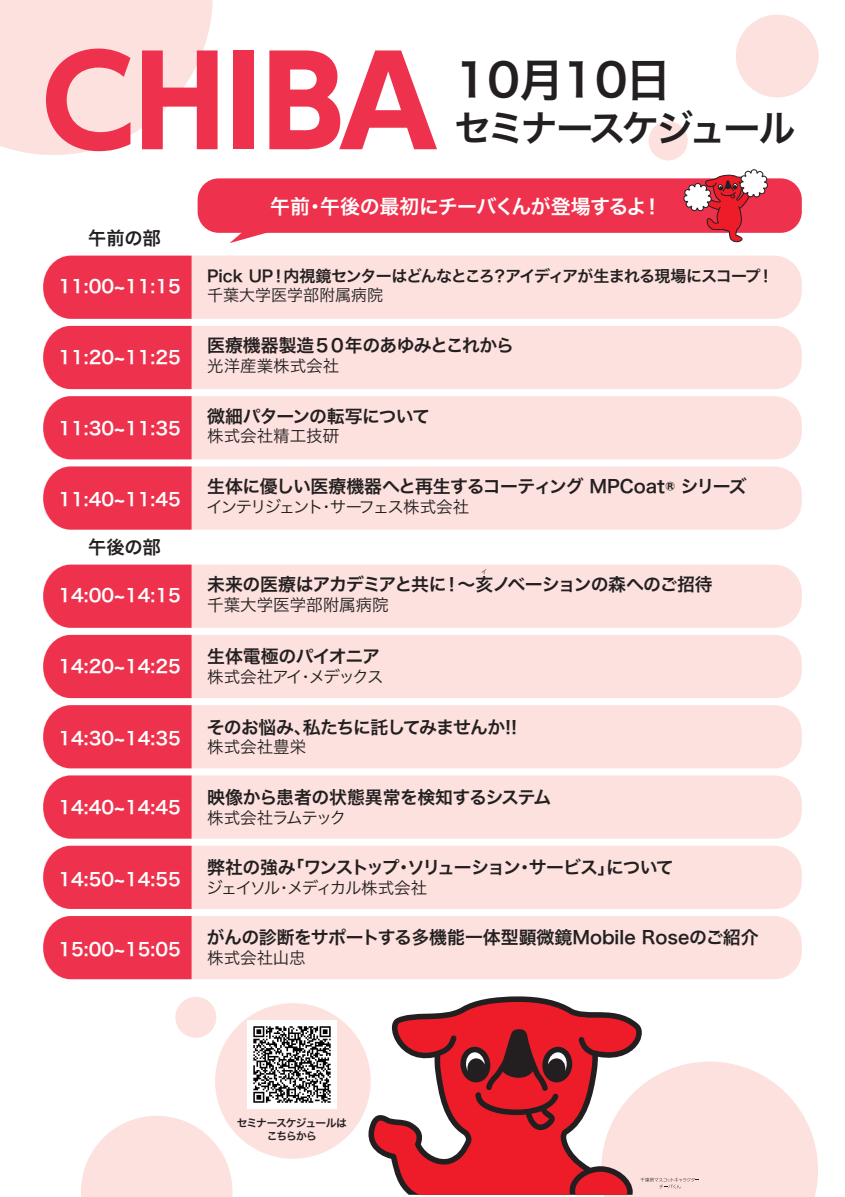
<style>
.page{position:relative;width:845px;height:1197px;background:#fff}
.page>*{position:absolute;margin:0;border:0;box-sizing:border-box;transform-origin:0 0}
.t1{font:45.5px "Hiragino Sans W6";letter-spacing:-.025em;color:#231f20}
.t2{font:37px "Hiragino Sans W6";letter-spacing:-.095em;color:#231f20}
.t3{font:20px "Hiragino Sans W6";letter-spacing:-.03em;color:#fff}
.t4{font:18.3px "Hiragino Sans W6";letter-spacing:-.02em;color:#231f20}
.t5{font:17.9px "Hiragino Sans W6";letter-spacing:-.04em;color:#231f20}
.t6{font:17.9px "Hiragino Sans W6";color:#fff}
.t7{font:17.9px "Hiragino Sans W6";color:#231f20}
.t8{font:17.9px "Hiragino Sans W6";letter-spacing:-.07em;color:#231f20}
.t9{font:16.5px "Hiragino Sans W3";color:#231f20}
.t10{font:16.5px "Hiragino Sans W3";letter-spacing:-.115em;color:#231f20}
.t11{font:16.5px "Hiragino Sans W3";letter-spacing:-.105em;color:#231f20}
.t12{font:16.5px "Hiragino Sans W3";letter-spacing:-.095em;color:#231f20}
.t13{font:16.5px "Hiragino Sans W3";letter-spacing:-.07em;color:#231f20}
.t14{font:16px "Hiragino Sans W6";letter-spacing:-.045em;color:#231f20}
.t15{font:16px "Hiragino Sans W3";color:#231f20}
.t16{font:10.8px/12.9px "Hiragino Sans W6";letter-spacing:-.085em;color:#231f20;text-align:center}
.t17{font:6px "Koz Go Pr 6 N";color:#231f20}
</style>
<div class="page">
<svg style="left:81px;top:1116px;width:151px;height:81px"></svg>
<div style="left:736px;top:15px;width:82px;height:82px;background:#fce1de;border-radius:50%"></div>
<div style="left:648px;top:121px;width:39px;height:39px;background:#fce1de;border-radius:50%"></div>
<svg style="left:0;top:0;width:217px;height:155px;background:#f8b7bc"></svg>
<div style="left:233px;top:50px;width:21px;height:99px;background:#ee324d"></div>
<svg style="left:269px;top:50px;width:168px;height:99px"></svg>
<div style="left:175px;top:997px;width:41px;height:41px;background:#fce1de;border-radius:50%"></div>
<div style="left:215px;top:1003px;width:156px;height:156px;background:#fce1de;border-radius:50%"></div>
<img style="left:248px;top:1020px;width:88px;height:88px">
<svg style="left:368px;top:996px;width:274px;height:152px"></svg>
<svg style="left:373px;top:1002px;width:264px;height:193px"></svg>
<svg style="left:459px;top:1029px;width:359px;height:168px"></svg>
<div style="left:43px;top:256px;width:758px;height:63px;background:#fce1de;border-radius:28px"></div>
<div style="left:43px;top:256px;width:149px;height:63px;background:#ee324d"></div>
<div style="left:43px;top:326px;width:758px;height:63px;background:#fce1de;border-radius:28px"></div>
<div style="left:43px;top:326px;width:149px;height:63px;background:#ee324d"></div>
<div style="left:43px;top:466px;width:758px;height:64px;background:#fce1de;border-radius:28px"></div>
<svg style="left:43px;top:466px;width:149px;height:64px;background:#ee3d56"></svg>
<div style="left:43px;top:635px;width:758px;height:63px;background:#fce1de;border-radius:28px"></div>
<div style="left:43px;top:635px;width:149px;height:63px;background:#ee324d"></div>
<div style="left:43px;top:705px;width:758px;height:63px;background:#fce1de;border-radius:28px"></div>
<div style="left:43px;top:705px;width:149px;height:63px;background:#ee324d"></div>
<div style="left:43px;top:846px;width:758px;height:63px;background:#fce1de;border-radius:28px"></div>
<div style="left:43px;top:846px;width:149px;height:63px;background:#ee324d"></div>
<div style="left:43px;top:916px;width:758px;height:63px;background:#fce1de;border-radius:28px"></div>
<div style="left:43px;top:916px;width:149px;height:63px;background:#ee324d"></div>
<div style="left:43px;top:396px;width:758px;height:63px;background:#fce1de;border-radius:28px"></div>
<div style="left:43px;top:396px;width:149px;height:63px;background:#ee324d"></div>
<div style="left:43px;top:775px;width:758px;height:63px;background:#fce1de;border-radius:28px"></div>
<div style="left:43px;top:775px;width:149px;height:63px;background:#ee324d"></div>
<div style="left:43px;top:564px;width:758px;height:64px;background:#fce1de;border-radius:28px"></div>
<svg style="left:43px;top:564px;width:149px;height:64px;background:#ee3d56"></svg>
<div style="left:198px;top:178px;width:603px;height:55px;background:#ee324d;border-radius:21px"></div>
<svg style="left:229px;top:232px;width:57px;height:11px"></svg>
<svg style="left:683px;top:169px;width:85px;height:74px"></svg>
<p class="t4" style="left:88px;top:221px;width:74px">午前の部</p>
<p class="t6" style="left:58px;top:270px;width:124px">11:00~11:15</p>
<p class="t6" style="left:58px;top:341px;width:124px">11:20~11:25</p>
<p class="t6" style="left:58px;top:412px;width:124px">11:30~11:35</p>
<p class="t6" style="left:58px;top:483px;width:124px">11:40~11:45</p>
<p class="t4" style="left:88px;top:530px;width:74px">午後の部</p>
<p class="t6" style="left:58px;top:579px;width:124px">14:00~14:15</p>
<p class="t6" style="left:58px;top:650px;width:124px">14:20~14:25</p>
<p class="t6" style="left:58px;top:722px;width:124px">14:30~14:35</p>
<p class="t6" style="left:58px;top:791px;width:124px">14:40~14:45</p>
<p class="t6" style="left:58px;top:863px;width:124px">14:50~14:55</p>
<p class="t6" style="left:58px;top:932px;width:124px">15:00~15:05</p>
<h1 class="t1" style="left:455px;top:39px;width:217px">10月10日</h1>
<h2 class="t2" style="left:454px;top:94px;width:343px">セミナースケジュール</h2>
<p class="t3" style="left:270px;top:188px;width:393px">午前・午後の最初にチーバくんが登場するよ！</p>
<p class="t14" style="left:207px;top:261px;width:568px">Pick UP！内視鏡センターはどんなところ？アイディアが生まれる現場にスコープ！</p>
<p class="t15" style="left:207px;top:281px;width:177px">千葉大学医学部附属病院</p>
<p class="t5" style="left:207px;top:329px;width:308px">医療機器製造５０年のあゆみとこれから</p>
<p class="t9" style="left:207px;top:351px;width:133px">光洋産業株式会社</p>
<p class="t5" style="left:207px;top:400px;width:224px">微細パターンの転写について</p>
<p class="t9" style="left:207px;top:421px;width:133px">株式会社精工技研</p>
<p class="t5" style="left:207px;top:470px;width:541px">生体に優しい医療機器へと再生するコーティング MPCoat® シリーズ</p>
<p class="t10" style="left:207px;top:492px;width:264px">インテリジェント・サーフェス株式会社</p>
<p class="t17" style="left:481px;top:568px;width:7px">イ</p>
<p class="t5" style="left:207px;top:568px;width:507px">未来の医療はアカデミアと共に！～亥ノベーションの森へのご招待</p>
<p class="t9" style="left:207px;top:590px;width:183px">千葉大学医学部附属病院</p>
<p class="t5" style="left:207px;top:640px;width:174px">生体電極のパイオニア</p>
<p class="t12" style="left:207px;top:662px;width:178px">株式会社アイ・メデックス</p>
<p class="t5" style="left:207px;top:711px;width:312px">そのお悩み、私たちに託してみませんか!!</p>
<p class="t9" style="left:207px;top:732px;width:100px">株式会社豊栄</p>
<p class="t5" style="left:207px;top:781px;width:346px">映像から患者の状態異常を検知するシステム</p>
<p class="t13" style="left:207px;top:803px;width:141px">株式会社ラムテック</p>
<p class="t8" style="left:207px;top:851px;width:468px">弊社の強み「ワンストップ・ソリューション・サービス」について</p>
<p class="t11" style="left:206px;top:873px;width:222px">ジェイソル・メディカル株式会社</p>
<p class="t7" style="left:207px;top:921px;width:553px">がんの診断をサポートする多機能一体型顕微鏡Mobile Roseのご紹介</p>
<p class="t9" style="left:207px;top:943px;width:100px">株式会社山忠</p>
<p class="t16" style="left:237px;top:1115px;width:112px">セミナースケジュールはこちらから</p>
</div>
